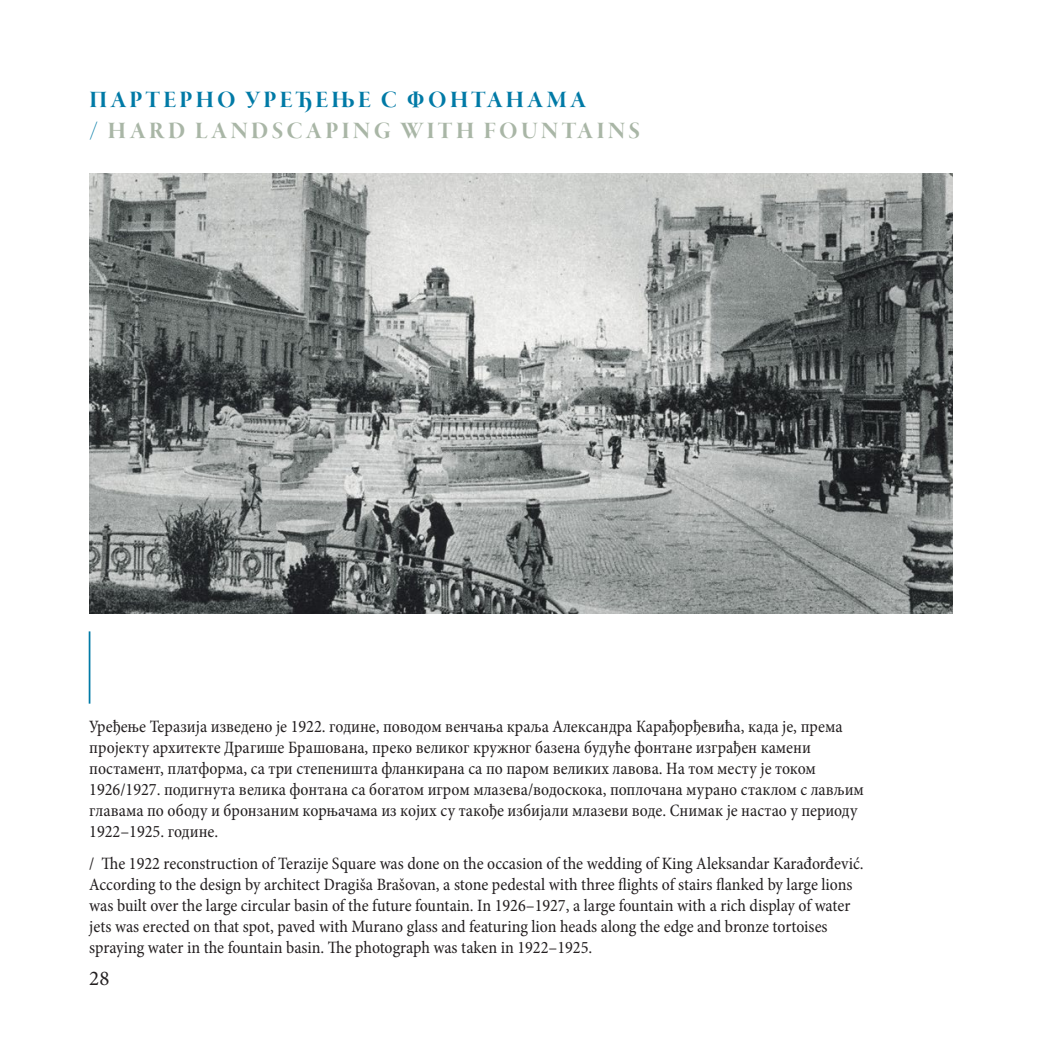
<style>
.page{position:relative;width:1042px;height:1042px;background:#fff}
.page>*{position:absolute;margin:0;border:0;box-sizing:border-box;transform-origin:0 0}
.t1{font:24.68px/31.2px "Garamond Premr Pro Bd Disp";letter-spacing:.135em;color:#a9b6a6}
.t2{font:21px "Minion Pro";color:#231f20}
.t3{font:condensed 17.5px/21px "Minion Pro";color:#231f20}
.s1{color:#007aa6}
</style>
<div class="page">
<img style="left:89px;top:173px;width:863px;height:441px">
<hr style="left:89px;top:631px;width:1px;height:72px;background:#007aa6">
<h1 class="t1" style="left:89px;top:85px;width:552px"><span class="s1">ПАРТЕРНО УРЕЂЕЊЕ С ФОНТАНАМА<br>/</span> HARD LANDSCAPING WITH FOUNTAINS</h1>
<p class="t3" style="left:89px;top:716px;width:776px">Уређење Теразија изведено је 1922. године, поводом венчања краља Александра Карађорђевића, када је, према пројекту архитекте Драгише Брашована, преко великог кружног базена будуће фонтане изграђен камени постамент, платформа, са три степеништа фланкирана са по паром великих лавова. На том месту је током 1926/1927. подигнута велика фонтана са богатом игром млазева/водоскока, поплочана мурано стаклом с лављим главама по ободу и бронзаним корњачама из којих су такође избијали млазеви воде. Снимак је настао у периоду 1922–1925. године.</p>
<p class="t3" style="left:89px;top:853px;width:776px">/ The 1922 reconstruction of Terazije Square was done on the occasion of the wedding of King Aleksandar Karađorđević.<br>According to the design by architect Dragiša Brašovan, a stone pedestal with three flights of stairs flanked by large lions was built over the large circular basin of the future fountain. In 1926–1927, a large fountain with a rich display of water jets was erected on that spot, paved with Murano glass and featuring lion heads along the edge and bronze tortoises spraying water in the fountain basin. The photograph was taken in 1922–1925.</p>
<p class="t2" style="left:89px;top:964px;width:22px">28</p>
</div>
